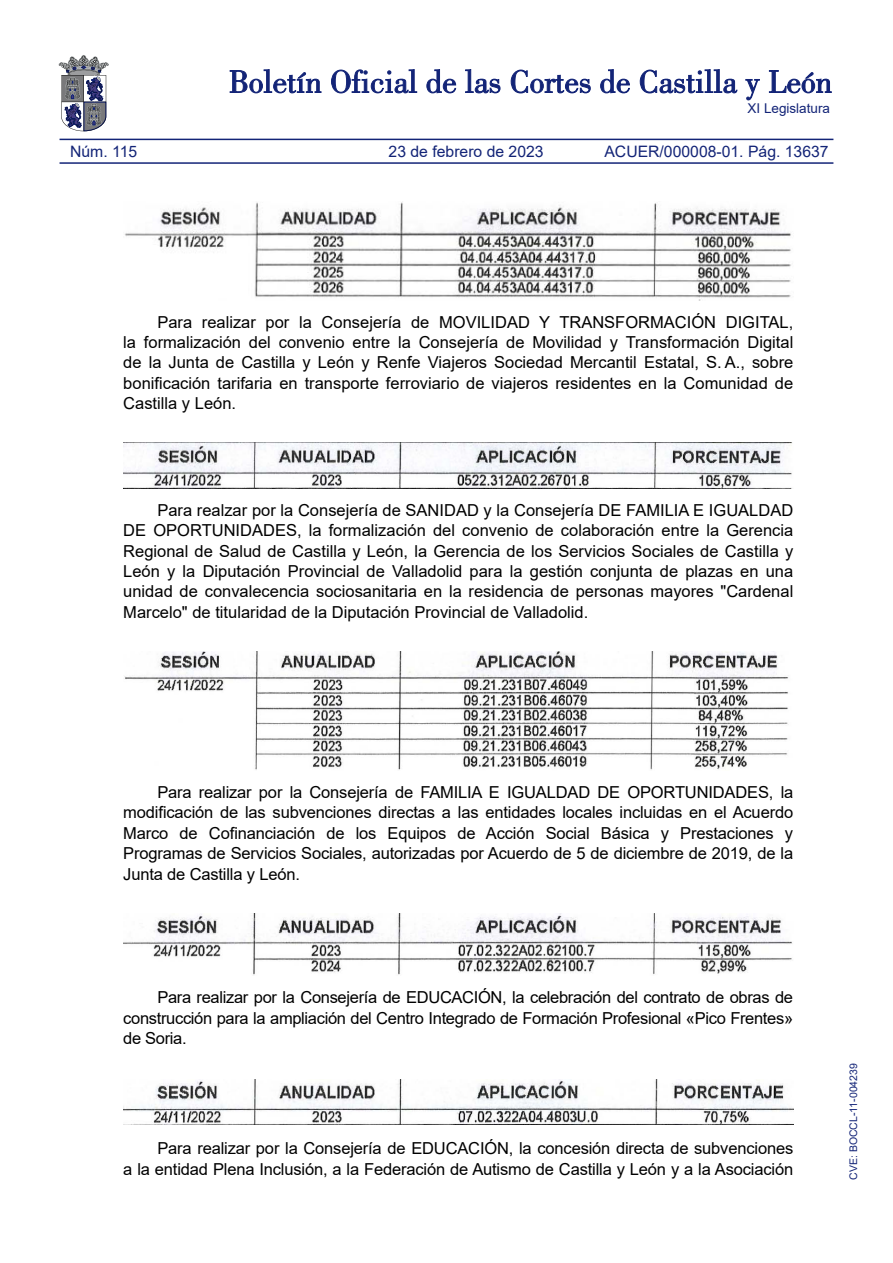
<style>
.page{position:relative;width:893px;height:1263px;background:#fff}
.page>*{position:absolute;margin:0;border:0;box-sizing:border-box;transform-origin:0 0}
.TextoCuerpo{font:16.5px/20.4px "Arial";letter-spacing:-.01em;color:#000;text-align:justify}
.t1{font:15.75px "Arial";color:#132477}
.t2{font:13.5px "Arial";color:#132477}
.t3{font:10.5px "Arial";color:#132477}
</style>
<div class="page">
<svg style="left:230px;top:69px;width:91px;height:24px"></svg>
<svg style="left:331px;top:69px;width:86px;height:24px"></svg>
<svg style="left:426px;top:69px;width:30px;height:24px"></svg>
<svg style="left:465px;top:69px;width:35px;height:24px"></svg>
<svg style="left:511px;top:70px;width:80px;height:23px"></svg>
<svg style="left:600px;top:69px;width:30px;height:24px"></svg>
<svg style="left:640px;top:69px;width:97px;height:24px"></svg>
<svg style="left:745px;top:79px;width:15px;height:21px"></svg>
<svg style="left:769px;top:70px;width:63px;height:23px"></svg>
<svg style="left:59px;top:55px;width:50px;height:76px"></svg>
<hr style="left:60px;top:162px;width:773px;height:2px;background:#132477">
<hr style="left:60px;top:139px;width:773px;height:1px;background:#132477">
<img style="left:124px;top:202px;width:667px;height:98px">
<img style="left:123px;top:443px;width:669px;height:46px">
<img style="left:124px;top:651px;width:665px;height:119px">
<img style="left:123px;top:913px;width:669px;height:62px">
<img style="left:123px;top:1080px;width:670px;height:44px">
<p class="t2" style="left:747px;top:99px;width:84px">XI Legislatura</p>
<p class="t1" style="left:70px;top:140px;width:69px">Núm. 115</p>
<p class="t1" style="left:389px;top:140px;width:156px">23 de febrero de 2023</p>
<p class="t1" style="left:604px;top:140px;width:226px">ACUER/000008-01. Pág. 13637</p>
<p class="TextoCuerpo" style="left:123px;top:312px;width:671px;text-indent:34px">Para realizar por la Consejería de MOVILIDAD Y TRANSFORMACIÓN DIGITAL, la formalización del convenio entre la Consejería de Movilidad y Transformación Digital de la Junta de Castilla y León y Renfe Viajeros Sociedad Mercantil Estatal, S. A., sobre bonificación tarifaria en transporte ferroviario de viajeros residentes en la Comunidad de Castilla y León.</p>
<p class="TextoCuerpo" style="left:123px;top:500px;width:671px;text-indent:34px">Para realzar por la Consejería de SANIDAD y la Consejería DE FAMILIA E IGUALDAD DE OPORTUNIDADES, la formalización del convenio de colaboración entre la Gerencia Regional de Salud de Castilla y León, la Gerencia de los Servicios Sociales de Castilla y León y la Diputación Provincial de Valladolid para la gestión conjunta de plazas en una unidad de convalecencia sociosanitaria en la residencia de personas mayores "Cardenal Marcelo" de titularidad de la Diputación Provincial de Valladolid.</p>
<p class="TextoCuerpo" style="left:123px;top:782px;width:671px;text-indent:34px">Para realizar por la Consejería de FAMILIA E IGUALDAD DE OPORTUNIDADES, la modificación de las subvenciones directas a las entidades locales incluidas en el Acuerdo Marco de Cofinanciación de los Equipos de Acción Social Básica y Prestaciones y Programas de Servicios Sociales, autorizadas por Acuerdo de 5 de diciembre de 2019, de la Junta de Castilla y León.</p>
<p class="TextoCuerpo" style="left:123px;top:987px;width:671px;text-indent:34px">Para realizar por la Consejería de EDUCACIÓN, la celebración del contrato de obras de construcción para la ampliación del Centro Integrado de Formación Profesional «Pico Frentes» de Soria.</p>
<p class="TextoCuerpo" style="left:123px;top:1137px;width:671px;line-height:21px;text-align:right">Para realizar por la Consejería de EDUCACIÓN, la concesión directa de subvenciones<br>a la entidad Plena Inclusión, a la Federación de Autismo de Castilla y León y a la Asociación</p>
<p class="t3" style="left:846px;top:1180px;width:118px;rotate:-90deg">CVE: BOCCL-11-004239</p>
</div>
